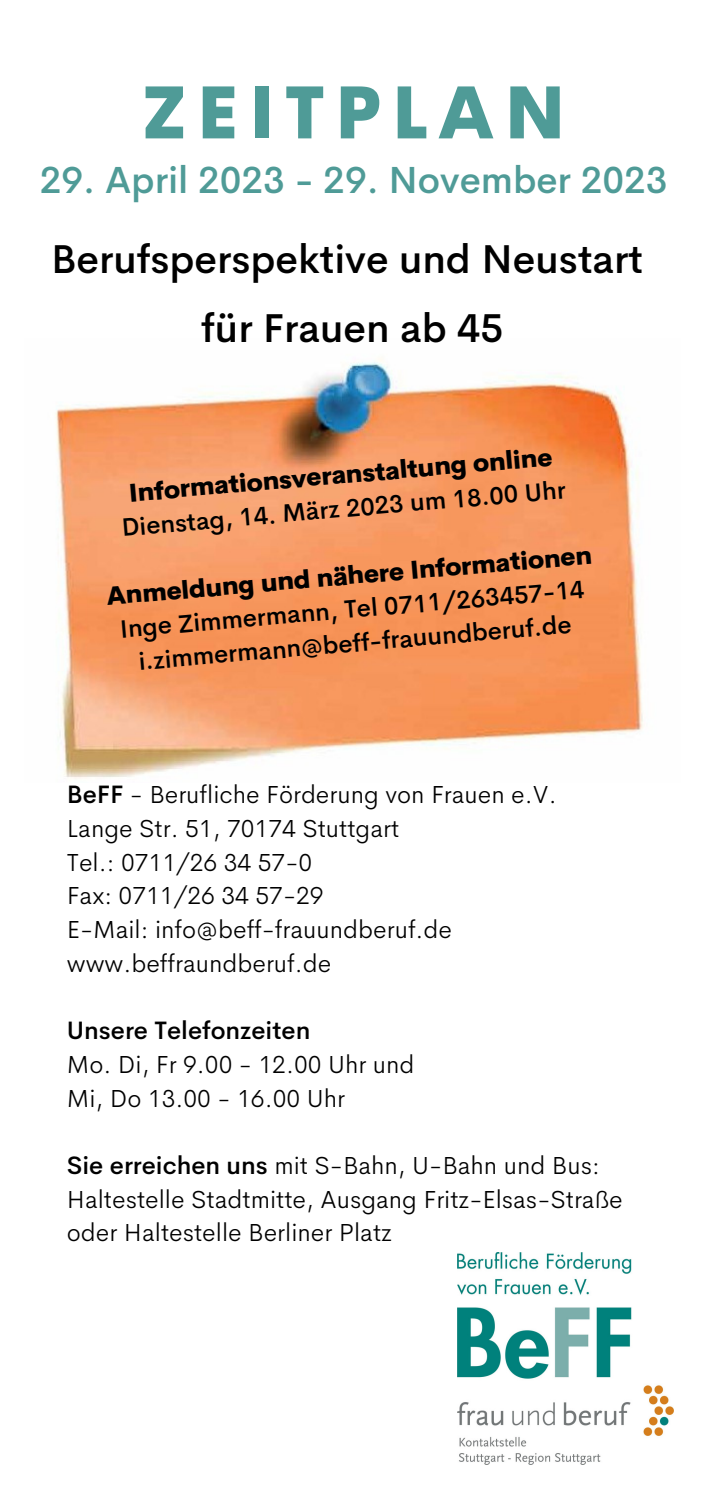
<style>
.page{position:relative;width:708px;height:1489px;background:#fff}
.page>*{position:absolute;margin:0;border:0;box-sizing:border-box;transform-origin:0 0}
.t1{font:800 72.25px "Cerebri Sans";letter-spacing:.15em;color:#4f9b97}
.t2{font:500 40px/69.2px "Cerebri Sans";color:#000;text-align:center}
.t3{font:500 37.5px "Cerebri Sans";color:#4f9b97}
.t4{font:300 25px/33.8px "Cerebri Sans";color:#000}
.t5{font:500 25px/33.8px "Cerebri Sans";color:#000;text-align:center}
.t6{font:800 25px "Cerebri Sans";color:#000}
.s1{font-weight:500}
</style>
<div class="page">
<img style="left:457px;top:1253px;width:216px;height:211px">
<img style="left:55px;top:359px;width:588px;height:420px">
<h1 class="t1" style="left:142px;top:66px;width:424px">ZEITPLAN</h1>
<h3 class="t3" style="left:40px;top:155px;width:629px">29. April 2023 - 29. November 2023</h3>
<h2 class="t2" style="left:51px;top:224px;width:593px">Berufsperspektive und Neustart für Frauen ab 45</h2>
<p class="t6" style="left:128px;top:477px;width:426px;rotate:-5deg">Informationsveranstaltung online</p>
<p class="t5" style="left:120px;top:511px;width:447px;rotate:-5deg">Dienstag, 14. März 2023 um 18.00 Uhr</p>
<p class="t6" style="left:105px;top:580px;width:488px;rotate:-5deg">Anmeldung und nähere Informationen</p>
<p class="t5" style="left:119px;top:612px;width:467px;rotate:-5deg">Inge Zimmermann, Tel 0711/263457-14 i.zimmermann@beff-frauundberuf.de</p>
<p class="t4" style="left:67px;top:778px;width:491px"><span class="s1">BeFF</span> - Berufliche Förderung von Frauen e.V.<br>Lange Str. 51, 70174 Stuttgart<br>Tel.: 0711/26 34 57-0<br>Fax: 0711/26 34 57-29<br>E-Mail: info@beff-frauundberuf.de www.beffraundberuf.de</p>
<p class="t5" style="left:67px;top:1013px;width:245px">Unsere Telefonzeiten</p>
<p class="t4" style="left:67px;top:1047px;width:349px">Mo. Di, Fr 9.00 - 12.00 Uhr und<br>Mi, Do 13.00 - 16.00 Uhr</p>
<p class="t4" style="left:67px;top:1148px;width:557px"><span class="s1">Sie erreichen uns</span> mit S-Bahn, U-Bahn und Bus:<br>Haltestelle Stadtmitte, Ausgang Fritz-Elsas-Straße oder Haltestelle Berliner Platz</p>
</div>
